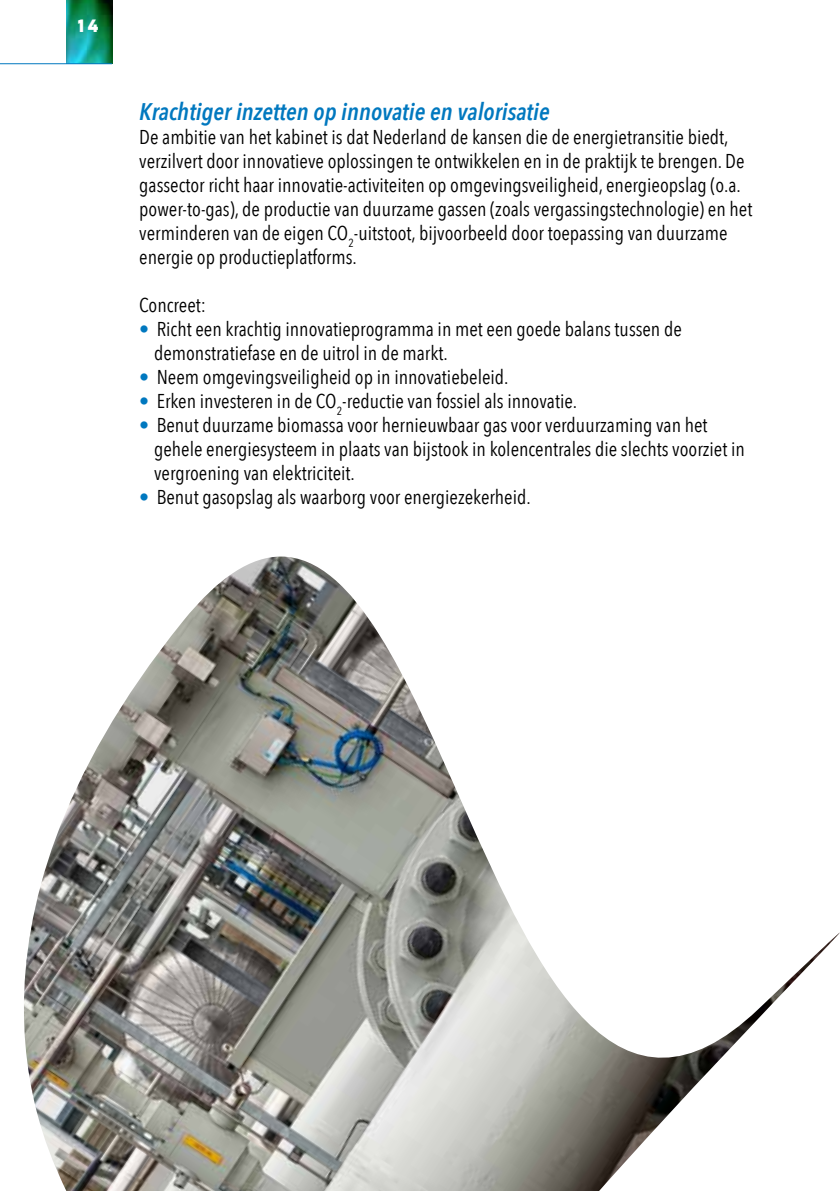
<style>
.page{position:relative;width:840px;height:1191px;background:#fff}
.page>*{position:absolute;margin:0;border:0;box-sizing:border-box;transform-origin:0 0}
.t1{font:italic 600 24px "Avenir Next Condensed";color:#0078bf}
.t2{font:20px/24px "Avenir Next Condensed";color:#000}
.t3{font:700 16px "Lulo Clean W01 One";color:#fff}
.s1{color:#0078bf}
</style>
<div class="page">
<img style="left:67px;top:0;width:45px;height:63px">
<hr style="left:0;top:63px;width:112px;height:1px;background:#0078bf">
<img style="left:24px;top:556px;width:815px;height:635px">
<p class="t3" style="left:78px;top:15px;width:26px">14</p>
<p class="t1" style="left:139px;top:97px;width:411px">Krachtiger inzetten op innovatie en valorisatie</p>
<p class="t2" style="left:139px;top:124px;width:614px">De ambitie van het kabinet is dat Nederland de kansen die de energietransitie biedt, verzilvert door innovatieve oplossingen te ontwikkelen en in de praktijk te brengen. De gassector richt haar innovatie-activiteiten op omgevingsveiligheid, energieopslag (o.a. power-to-gas), de productie van duurzame gassen (zoals vergassingstechnologie) en het verminderen van de eigen CO<sub>2</sub>-uitstoot, bijvoorbeeld door toepassing van duurzame energie op productieplatforms.</p>
<p class="t2" style="left:139px;top:292px;width:68px">Concreet:</p>
<p class="t2" style="left:154px;top:316px;width:529px;text-indent:-15px"><span class="s1">•</span> Richt een krachtig innovatieprogramma in met een goede balans tussen de demonstratiefase en de uitrol in de markt.</p>
<p class="t2" style="left:139px;top:364px;width:370px"><span class="s1">•</span> Neem omgevingsveiligheid op in innovatiebeleid.</p>
<p class="t2" style="left:139px;top:388px;width:439px"><span class="s1">•</span> Erken investeren in de CO<sub>2</sub>-reductie van fossiel als innovatie.</p>
<p class="t2" style="left:154px;top:412px;width:592px;text-indent:-15px"><span class="s1">•</span> Benut duurzame biomassa voor hernieuwbaar gas voor verduurzaming van het gehele energiesysteem in plaats van bijstook in kolencentrales die slechts voorziet in vergroening van elektriciteit.</p>
<p class="t2" style="left:139px;top:484px;width:393px"><span class="s1">•</span> Benut gasopslag als waarborg voor energiezekerheid.</p>
</div>
